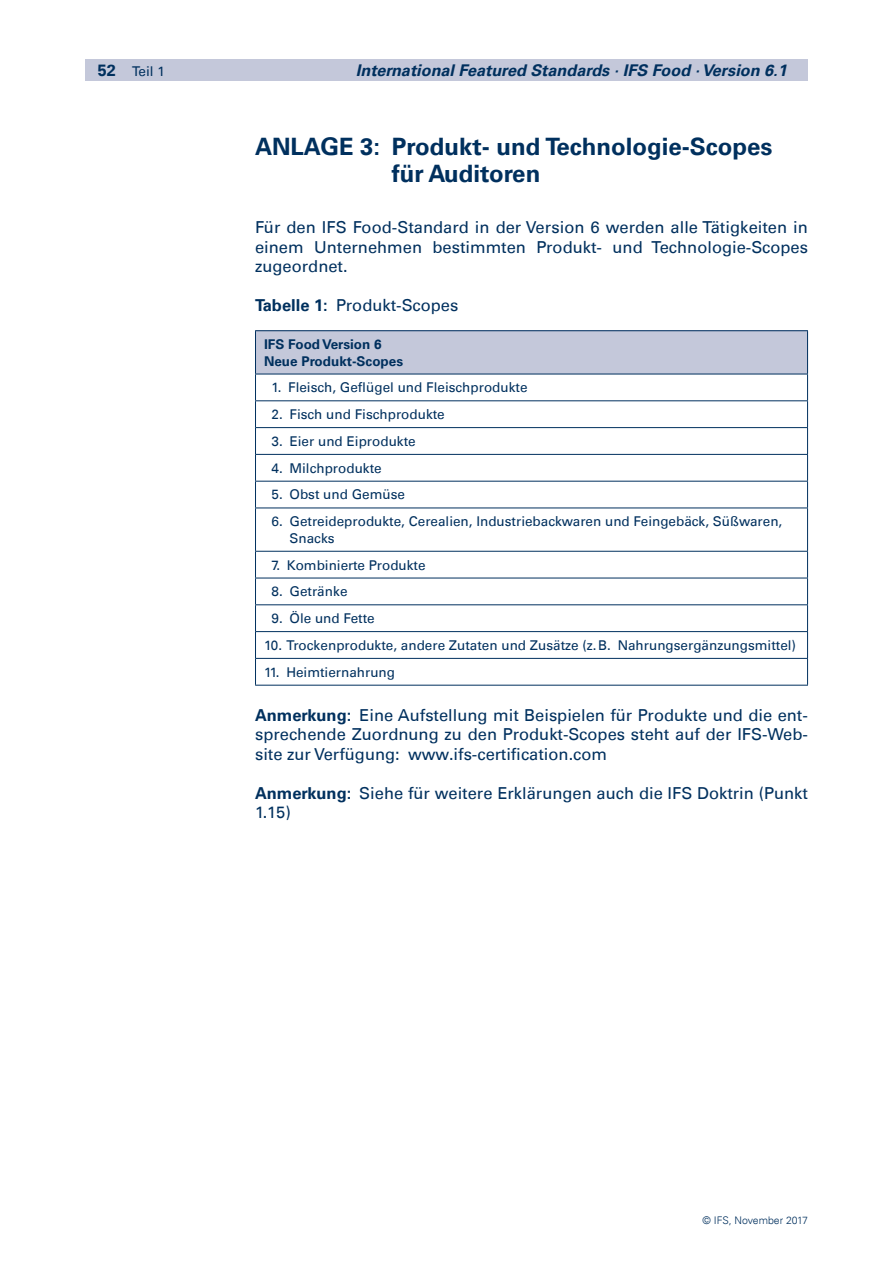
<style>
.page{position:relative;width:893px;height:1263px;background:#fff}
.page>*{position:absolute;margin:0;border:0;box-sizing:border-box;transform-origin:0 0}
.t1{font:700 24px/27px "Univers Com 65";color:#00305e}
.t2{font:16.5px/19.5px "Univers Com 55 Roman";color:#00305e;text-align:justify}
.t3{font:italic 700 16.2px "Univers Com 65";color:#00305e}
.t4{font:13.5px/16.5px "Univers Com 55 Roman";color:#00305e}
.t5{font:700 13.5px/16.5px "Univers Com 65";color:#00305e}
.t6{font:300 10.5px "Univers Com 45";color:#00305e}
.s1{font-family:"Univers Com 65";font-weight:700;font-size:16.2px}
.s2{font-family:"Univers Com 65";font-weight:700}
</style>
<div class="page">
<div style="left:85px;top:60px;width:723px;height:21px;background:#c4c8da"></div>
<div style="left:255px;top:331px;width:552px;height:43px;background:#c4c8da"></div>
<hr style="left:255px;top:400px;width:553px;height:1px;background:#00305e">
<hr style="left:255px;top:427px;width:553px;height:1px;background:#00305e">
<hr style="left:255px;top:454px;width:553px;height:1px;background:#00305e">
<hr style="left:255px;top:481px;width:553px;height:1px;background:#00305e">
<hr style="left:255px;top:508px;width:553px;height:1px;background:#00305e">
<hr style="left:255px;top:551px;width:553px;height:1px;background:#00305e">
<hr style="left:255px;top:578px;width:553px;height:1px;background:#00305e">
<hr style="left:255px;top:604px;width:553px;height:1px;background:#00305e">
<hr style="left:255px;top:631px;width:553px;height:1px;background:#00305e">
<hr style="left:255px;top:658px;width:553px;height:1px;background:#00305e">
<svg style="left:255px;top:375px;width:1px;height:133px"></svg>
<svg style="left:807px;top:375px;width:1px;height:133px"></svg>
<hr style="left:255px;top:508px;width:1px;height:43px;background:#00305e">
<hr style="left:807px;top:508px;width:1px;height:43px;background:#00305e">
<svg style="left:255px;top:552px;width:1px;height:133px"></svg>
<svg style="left:807px;top:552px;width:1px;height:133px"></svg>
<hr style="left:255px;top:685px;width:553px;height:1px;background:#00305e">
<hr style="left:255px;top:330px;width:553px;height:1px;background:#00305e">
<hr style="left:255px;top:331px;width:1px;height:43px;background:#00305e">
<hr style="left:807px;top:331px;width:1px;height:43px;background:#00305e">
<hr style="left:255px;top:374px;width:553px;height:1px;background:#00305e">
<p class="t4" style="left:98px;top:62px;width:69px"><span class="s1">52</span> Teil 1</p>
<p class="t3" style="left:356px;top:60px;width:432px">International Featured Standards · IFS Food · Version 6.1</p>
<h1 class="t1" style="left:392px;top:133px;width:382px;text-indent:-137px">ANLAGE 3: Produkt- und Technologie-Scopes für Auditoren</h1>
<p class="t2" style="left:255px;top:218px;width:554px">Für den IFS Food-Standard in der Version 6 werden alle Tätigkeiten in einem Unternehmen bestimmten Produkt- und Technologie-Scopes zugeordnet.</p>
<p class="t2" style="left:255px;top:296px;width:205px"><span class="s2">Tabelle 1:</span> Produkt-Scopes</p>
<p class="t5" style="left:264px;top:336px;width:141px">IFS Food Version 6<br>Neue Produkt-Scopes</p>
<p class="t4" style="left:272px;top:379px;width:257px">1. Fleisch, Geflügel und Fleischprodukte</p>
<p class="t4" style="left:272px;top:406px;width:175px">2. Fisch und Fischprodukte</p>
<p class="t4" style="left:272px;top:433px;width:146px">3. Eier und Eiprodukte</p>
<p class="t4" style="left:272px;top:460px;width:112px">4. Milchprodukte</p>
<p class="t4" style="left:272px;top:486px;width:135px">5. Obst und Gemüse</p>
<p class="t4" style="left:290px;top:513px;width:494px;text-indent:-18px">6. Getreideprodukte, Cerealien, Industriebackwaren und Feingebäck, Süßwaren,<br>Snacks</p>
<p class="t4" style="left:272px;top:556px;width:156px">7. Kombinierte Produkte</p>
<p class="t4" style="left:272px;top:583px;width:78px">8. Getränke</p>
<p class="t4" style="left:272px;top:610px;width:105px">9. Öle und Fette</p>
<p class="t4" style="left:264px;top:637px;width:534px">10. Trockenprodukte, andere Zutaten und Zusätze (z.B. Nahrungsergänzungsmittel)</p>
<p class="t4" style="left:264px;top:664px;width:133px">11. Heimtiernahrung</p>
<p class="t2" style="left:255px;top:705px;width:554px"><span class="s2">Anmerkung:</span> Eine Aufstellung mit Beispielen für Produkte und die ent&shy;sprechende Zuordnung zu den Produkt-Scopes steht auf der IFS-Web&shy;site zur Verfügung: www.ifs-certification.com</p>
<p class="t2" style="left:255px;top:783px;width:554px"><span class="s2">Anmerkung:</span> Siehe für weitere Erklärungen auch die IFS Doktrin (Punkt<br>1.15)</p>
<p class="t6" style="left:702px;top:1214px;width:107px">© IFS, November 2017</p>
</div>
